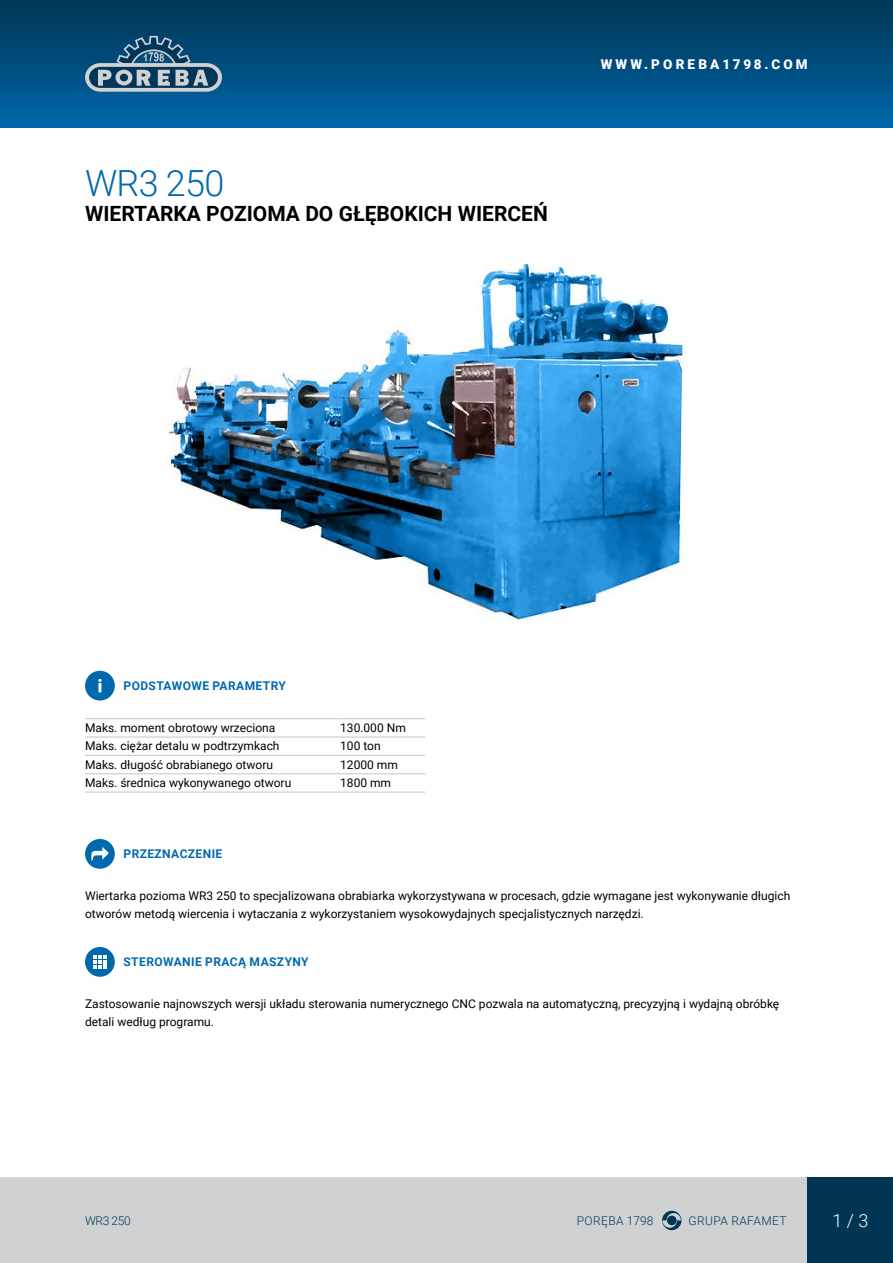
<style>
.page{position:relative;width:893px;height:1263px;background:#fff}
.page>*{position:absolute;margin:0;border:0;box-sizing:border-box;transform-origin:0 0}
.t1{font:300 36px "Roboto";letter-spacing:-.02em;color:#0069ae}
.t2{font:700 21px "Roboto";color:#000}
.t3{font:300 18px "Roboto";color:#fff}
.t4{font:900 13.5px "Roboto";letter-spacing:.235em;color:#fff}
.t5{font:12px/18px "Roboto";color:#000}
.t6{font:700 12px "Roboto";letter-spacing:.035em;color:#0069ae}
.t7{font:300 12px "Roboto";letter-spacing:.035em;color:#003654}
</style>
<div class="page">
<div style="left:0;top:1178px;width:808px;height:85px;background:#d0d1d2"></div>
<div style="left:808px;top:1178px;width:85px;height:85px;background:#003654"></div>
<div style="left:0;top:0;width:893px;height:128px;background:linear-gradient(to bottom,#003452,#06a)"></div>
<svg style="left:662px;top:1211px;width:19px;height:19px"></svg>
<div style="left:667px;top:1215px;width:10px;height:10px;background:#003654;border-radius:5px"></div>
<svg style="left:85px;top:36px;width:137px;height:56px;background:#446f8a"></svg>
<div style="left:85px;top:671px;width:30px;height:29px;background:#0069ae;border-radius:50%"></div>
<svg style="left:98px;top:679px;width:4px;height:13px"></svg>
<hr style="left:85px;top:718px;width:255px;height:1px;background:#d0d1d2">
<hr style="left:340px;top:718px;width:85px;height:1px;background:#d0d1d2">
<hr style="left:85px;top:736px;width:255px;height:2px;background:#d0d1d2">
<hr style="left:340px;top:736px;width:85px;height:2px;background:#d0d1d2">
<hr style="left:85px;top:755px;width:255px;height:1px;background:#d0d1d2">
<hr style="left:340px;top:755px;width:85px;height:1px;background:#d0d1d2">
<hr style="left:85px;top:773px;width:255px;height:1px;background:#d0d1d2">
<hr style="left:340px;top:773px;width:85px;height:1px;background:#d0d1d2">
<hr style="left:85px;top:791px;width:255px;height:2px;background:#d0d1d2">
<hr style="left:340px;top:791px;width:85px;height:2px;background:#d0d1d2">
<div style="left:85px;top:839px;width:30px;height:30px;background:#0069ae;border-radius:50%"></div>
<svg style="left:91px;top:847px;width:18px;height:14px"></svg>
<div style="left:85px;top:947px;width:30px;height:30px;background:#0069ae;border-radius:50%"></div>
<svg style="left:93px;top:955px;width:14px;height:14px"></svg>
<img style="left:167px;top:265px;width:518px;height:356px">
<h1 class="t1" style="left:85px;top:158px;width:141px">WR3 250</h1>
<h2 class="t2" style="left:85px;top:199px;width:464px">WIERTARKA POZIOMA DO GŁĘBOKICH WIERCEŃ</h2>
<p class="t4" style="left:601px;top:55px;width:208px">WWW.POREBA1798.COM</p>
<p class="t6" style="left:124px;top:677px;width:164px">PODSTAWOWE PARAMETRY</p>
<p class="t5" style="left:85px;top:718px;width:192px">Maks. moment obrotowy wrzeciona</p>
<p class="t5" style="left:340px;top:718px;width:67px">130.000 Nm</p>
<p class="t5" style="left:85px;top:736px;width:196px">Maks. ciężar detalu w podtrzymkach</p>
<p class="t5" style="left:340px;top:736px;width:42px">100 ton</p>
<p class="t5" style="left:85px;top:755px;width:189px">Maks. długość obrabianego otworu</p>
<p class="t5" style="left:340px;top:755px;width:59px">12000 mm</p>
<p class="t5" style="left:85px;top:773px;width:208px">Maks. średnica wykonywanego otworu</p>
<p class="t5" style="left:340px;top:773px;width:52px">1800 mm</p>
<p class="t6" style="left:124px;top:845px;width:100px">PRZEZNACZENIE</p>
<p class="t5" style="left:85px;top:886px;width:707px">Wiertarka pozioma WR3 250 to specjalizowana obrabiarka wykorzystywana w procesach, gdzie wymagane jest wykonywanie długich otworów metodą wiercenia i wytaczania z wykorzystaniem wysokowydajnych specjalistycznych narzędzi.</p>
<p class="t6" style="left:124px;top:953px;width:187px">STEROWANIE PRACĄ MASZYNY</p>
<p class="t5" style="left:85px;top:994px;width:696px">Zastosowanie najnowszych wersji układu sterowania numerycznego CNC pozwala na automatyczną, precyzyjną i wydajną obróbkę detali według programu.</p>
<p class="t7" style="left:85px;top:1212px;width:47px">WR3 250</p>
<p class="t7" style="left:577px;top:1212px;width:78px">PORĘBA 1798</p>
<p class="t7" style="left:688px;top:1212px;width:100px">GRUPA RAFAMET</p>
<h3 class="t3" style="left:832px;top:1208px;width:37px">1 / 3</h3>
</div>
